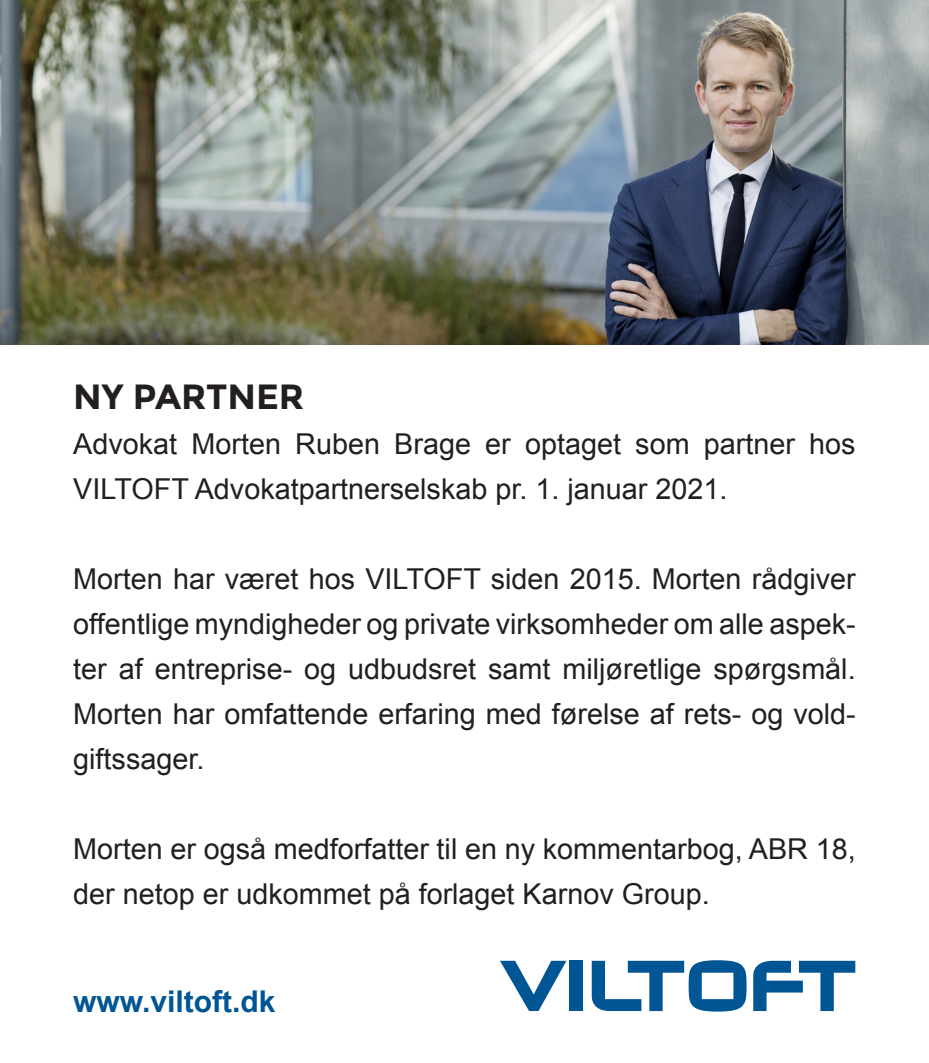
<style>
.page{position:relative;width:929px;height:1063px;background:#fff}
.page>*{position:absolute;margin:0;border:0;box-sizing:border-box;transform-origin:0 0}
.t1{font:700 35px "Montserrat";color:#231f20}
.t2{font:700 30px "Arial";color:#005594}
.t3{font:28.75px/45px "Arial";color:#231f20}
</style>
<div class="page">
<svg style="left:500px;top:961px;width:66px;height:50px"></svg>
<div style="left:569px;top:961px;width:14px;height:50px;background:#005594"></div>
<svg style="left:591px;top:960px;width:155px;height:52px"></svg>
<svg style="left:753px;top:961px;width:102px;height:50px"></svg>
<img style="left:0;top:0;width:928px;height:344px">
<p class="t1" style="left:73px;top:376px;width:232px">NY PARTNER</p>
<p class="t3" style="left:73px;top:422px;width:783px">Advokat Morten Ruben Brage er optaget som partner hos<br>VILTOFT Advokatpartnerselskab pr. 1. januar 2021.</p>
<p class="t3" style="left:73px;top:557px;width:783px;text-align:justify">Morten har været hos VILTOFT siden 2015. Morten rådgiver offentlige myndigheder og private virksomheder om alle aspek&shy;ter af entreprise- og udbudsret samt miljøretlige spørgsmål.<br>Morten har omfattende erfaring med førelse af rets- og vold&shy;giftssager.</p>
<p class="t3" style="left:73px;top:827px;width:783px">Morten er også medforfatter til en ny kommentarbog, ABR 18, der netop er udkommet på forlaget Karnov Group.</p>
<p class="t2" style="left:73px;top:982px;width:204px">www.viltoft.dk</p>
</div>
